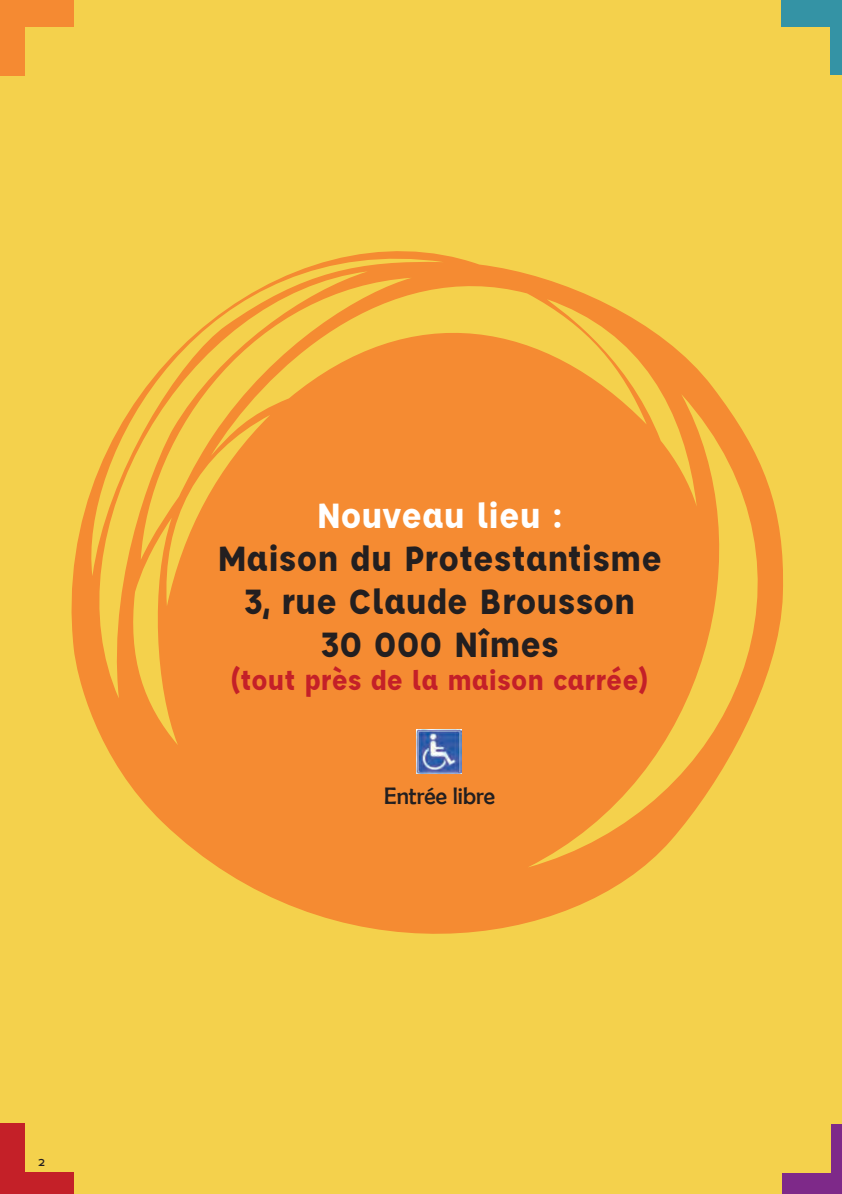
<style>
.page{position:relative;width:842px;height:1194px;background:#fff}
.page>*{position:absolute;margin:0;border:0;box-sizing:border-box;transform-origin:0 0}
.t1{font:700 38.2px/43px "Affogato";color:#231f20;text-align:center}
.t2{font:700 38.2px "Affogato";color:#fff}
.t3{font:700 30px "Affogato";color:#c42028}
.t4{font:24px "Berlin Sans FB";color:#231f20}
.t5{font:14px "Base Twelve Serif";color:#231f20}
</style>
<div class="page">
<div style="left:0;top:0;width:841px;height:1193px;background:#f4d14c"></div>
<svg style="left:71px;top:251px;width:712px;height:683px;fill:#f58b32"></svg>
<img style="left:416px;top:729px;width:45px;height:44px">
<div style="left:780px;top:0;width:61px;height:26px;background:#3493a5"></div>
<div style="left:829px;top:4px;width:12px;height:71px;background:#3493a5"></div>
<div style="left:2px;top:0;width:72px;height:26px;background:#f58a32"></div>
<div style="left:0;top:0;width:25px;height:75px;background:#f58a32"></div>
<div style="left:2px;top:1171px;width:72px;height:22px;background:#c42028"></div>
<div style="left:0;top:1122px;width:25px;height:71px;background:#c42028"></div>
<div style="left:831px;top:1123px;width:10px;height:70px;background:#7e2989"></div>
<div style="left:782px;top:1172px;width:59px;height:21px;background:#7e2989"></div>
<p class="t5" style="left:37px;top:1152px;width:10px">2</p>
<p class="t2" style="left:316px;top:490px;width:248px">Nouveau lieu :</p>
<p class="t1" style="left:217px;top:536px;width:446px">Maison du Protestantisme<br>3, rue Claude Brousson<br>30 000 Nîmes</p>
<p class="t3" style="left:231px;top:661px;width:419px">(tout près de la maison carrée)</p>
<p class="t4" style="left:384px;top:781px;width:112px">Entrée libre</p>
</div>
